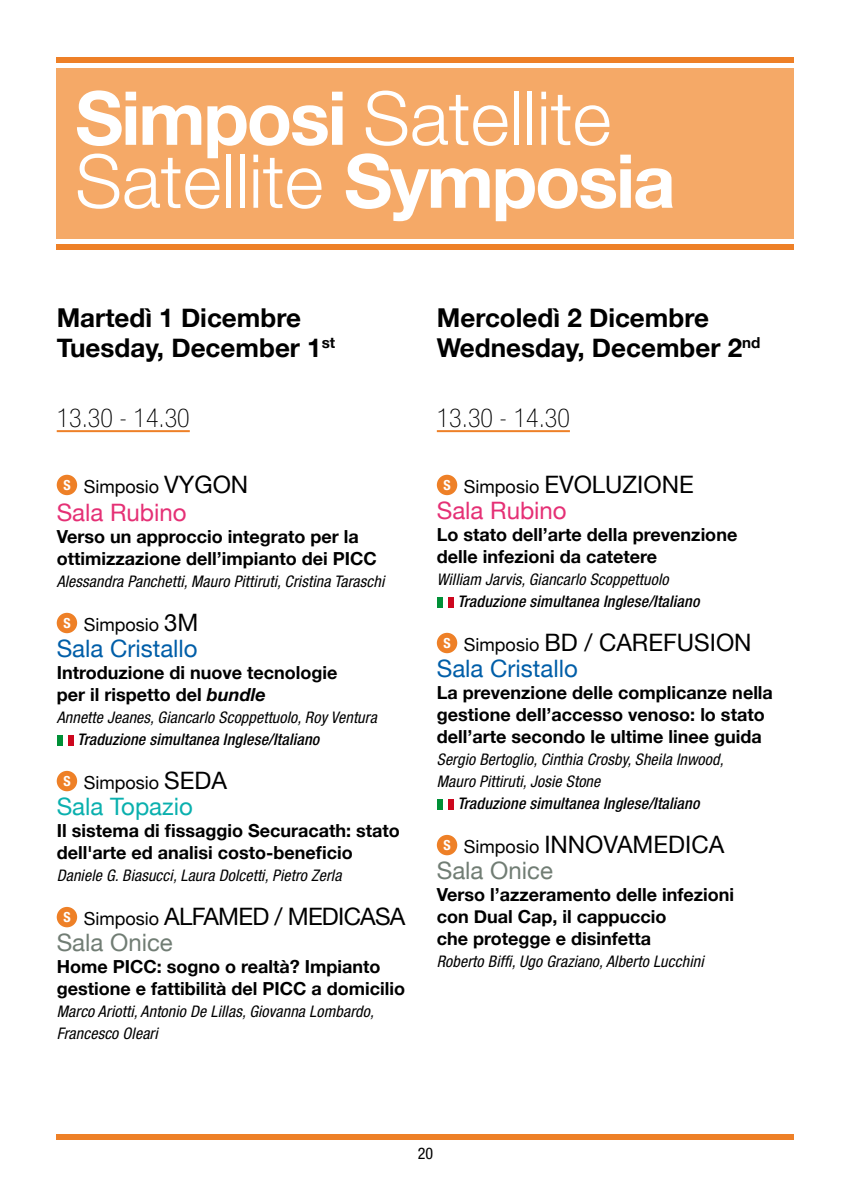
<style>
.page{position:relative;width:851px;height:1191px;background:#fff}
.page>*{position:absolute;margin:0;border:0;box-sizing:border-box;transform-origin:0 0}
.t1{font:300 74.4px/63px "Helvetica Neue";color:#fff}
.t2{font:700 26px/30px "Helvetica Neue";color:#000}
.t3{font:100 condensed 26px "Helvetica Neue";color:#000}
.t4{font:24px/26px "Helvetica Neue";color:#000}
.t5{font:24px "Helvetica Neue";color:#e53075}
.t6{font:24px "Helvetica Neue";color:#005ea8}
.t7{font:24px "Helvetica Neue";color:#0ab0ae}
.t8{font:24px "Helvetica Neue";letter-spacing:-.03em;color:#000}
.t9{font:24px "Helvetica Neue";color:#717d74}
.t10{font:700 18px/22px "Helvetica Neue";color:#000}
.t11{font:18px "Helvetica Neue";color:#000}
.t12{font:italic condensed 16px/22px "Helvetica Neue";letter-spacing:.01em;color:#000}
.t13{font:italic 500 condensed 16px "Helvetica Neue";letter-spacing:.01em;color:#000}
.t14{font:condensed 16px "Helvetica Neue";color:#000}
.s1{font-weight:700}
.s2{font-size:24px}
.s3{font-style:italic}
.s4{font-weight:700;font-stretch:condensed;font-size:14px;color:#fff}
.s5{font-size:18px}
.s6{color:#005ea8}
.s7{color:#717d74}
</style>
<div class="page">
<div style="left:57px;top:68px;width:737px;height:170px;background:#f5a967"></div>
<div style="left:57px;top:244px;width:737px;height:5px;background:#ee8027"></div>
<div style="left:57px;top:1134px;width:737px;height:6px;background:#ee8027"></div>
<div style="left:57px;top:57px;width:737px;height:5px;background:#ee8027"></div>
<hr style="left:57px;top:430px;width:133px;height:2px;background:#ee8027">
<div style="left:57px;top:475px;width:20px;height:20px;background:#ee8027;border-radius:50%"></div>
<div style="left:57px;top:613px;width:20px;height:20px;background:#ee8027;border-radius:50%"></div>
<div style="left:57px;top:735px;width:5px;height:10px;background:#009037"></div>
<div style="left:68px;top:735px;width:6px;height:10px;background:#cd071e"></div>
<div style="left:57px;top:771px;width:20px;height:20px;background:#ee8027;border-radius:50%"></div>
<div style="left:57px;top:907px;width:20px;height:20px;background:#ee8027;border-radius:50%"></div>
<hr style="left:437px;top:430px;width:133px;height:2px;background:#ee8027">
<div style="left:437px;top:475px;width:20px;height:20px;background:#ee8027;border-radius:50%"></div>
<div style="left:437px;top:597px;width:5px;height:10px;background:#009037"></div>
<div style="left:448px;top:597px;width:6px;height:10px;background:#cd071e"></div>
<div style="left:437px;top:633px;width:20px;height:20px;background:#ee8027;border-radius:50%"></div>
<div style="left:437px;top:799px;width:5px;height:10px;background:#009037"></div>
<div style="left:448px;top:799px;width:6px;height:10px;background:#cd071e"></div>
<div style="left:437px;top:835px;width:20px;height:20px;background:#ee8027;border-radius:50%"></div>
<h1 class="t1" style="left:75px;top:85px;width:602px"><span class="s1">Simposi</span> Satellite<br>Satellite <span class="s1">Symposia</span></h1>
<h2 class="t2" style="left:57px;top:302px;width:280px">Martedì 1 Dicembre<br>Tuesday, December 1<sup>st</sup></h2>
<h2 class="t3" style="left:57px;top:403px;width:134px">13.30 - 14.30</h2>
<p class="t11" style="left:63px;top:476px;width:149px"><sup>S</sup> Simposio <span class="s2">Vygon</span></p>
<h3 class="t5" style="left:57px;top:498px;width:131px">Sala Rubino</h3>
<p class="t10" style="left:57px;top:525px;width:321px">Verso un approccio integrato per la ottimizzazione dell’impianto dei PICC</p>
<p class="t12" style="left:57px;top:570px;width:329px">Alessandra Panchetti, Mauro Pittiruti, Cristina Taraschi</p>
<p class="t11" style="left:63px;top:614px;width:136px"><sup>S</sup> Simposio <span class="s2">3M</span></p>
<h3 class="t6" style="left:57px;top:634px;width:142px">Sala Cristallo</h3>
<p class="t10" style="left:57px;top:661px;width:282px">Introduzione di nuove tecnologie per il rispetto del <span class="s3">bundle</span></p>
<p class="t12" style="left:57px;top:706px;width:321px">Annette Jeanes, Giancarlo Scoppettuolo, Roy Ventura</p>
<p class="t13" style="left:77px;top:730px;width:243px">Traduzione simultanea Inglese/Italiano</p>
<p class="t11" style="left:63px;top:772px;width:165px"><sup>S</sup> Simposio <span class="s2">SEDA</span></p>
<h3 class="t7" style="left:57px;top:792px;width:137px">Sala Topazio</h3>
<p class="t10" style="left:57px;top:819px;width:344px">Il sistema di fissaggio Securacath: stato dell'arte ed analisi costo-beneficio</p>
<p class="t12" style="left:57px;top:864px;width:286px">Daniele G. Biasucci, Laura Dolcetti, Pietro Zerla</p>
<p class="t11" style="left:63px;top:908px;width:132px"><sup>S</sup> Simposio <span class="s2">Alfamed</span></p>
<h3 class="t8" style="left:274px;top:902px;width:132px">/ MEDICASA</h3>
<h3 class="t9" style="left:57px;top:928px;width:118px">Sala Onice</h3>
<p class="t10" style="left:57px;top:955px;width:350px">Home PICC: sogno o realtà? Impianto gestione e fattibilità del PICC a domicilio</p>
<p class="t12" style="left:57px;top:1000px;width:318px">Marco Ariotti, Antonio De Lillas, Giovanna Lombardo,<br>Francesco Oleari</p>
<h2 class="t2" style="left:437px;top:302px;width:325px">Mercoledì 2 Dicembre<br>Wednesday, December 2<sup>nd</sup></h2>
<h2 class="t3" style="left:437px;top:403px;width:134px">13.30 - 14.30</h2>
<p class="t11" style="left:443px;top:476px;width:132px"><sup>S</sup> Simposio <span class="s2">Evolu</span></p>
<h3 class="t4" style="left:622px;top:471px;width:30px">zione</h3>
<h3 class="t5" style="left:437px;top:496px;width:131px">Sala Rubino</h3>
<p class="t10" style="left:437px;top:523px;width:302px">Lo stato dell’arte della prevenzione delle infezioni da catetere</p>
<p class="t12" style="left:437px;top:568px;width:233px">William Jarvis, Giancarlo Scoppettuolo</p>
<p class="t13" style="left:457px;top:592px;width:243px">Traduzione simultanea Inglese/Italiano</p>
<h3 class="t4" style="left:437px;top:629px;width:196px"><span class="s4">S</span> <span class="s5">Simposio</span> BD / Carefusion<br><span class="s6">Sala Cristallo</span></h3>
<p class="t10" style="left:437px;top:681px;width:337px">La prevenzione delle complicanze nella gestione dell’accesso venoso: lo stato dell’arte secondo le ultime linee guida</p>
<p class="t12" style="left:437px;top:748px;width:288px">Sergio Bertoglio, Cinthia Crosby, Sheila Inwood,<br>Mauro Pittiruti, Josie Stone</p>
<p class="t13" style="left:457px;top:794px;width:243px">Traduzione simultanea Inglese/Italiano</p>
<h3 class="t4" style="left:437px;top:831px;width:131px"><span class="s4">S</span> <span class="s5">Simposio</span> Innovamedica<br><span class="s7">Sala Onice</span></h3>
<p class="t10" style="left:437px;top:883px;width:299px">Verso l’azzeramento delle infezioni con Dual Cap, il cappuccio<br>che protegge e disinfetta</p>
<p class="t12" style="left:437px;top:950px;width:268px">Roberto Biffi, Ugo Graziano, Alberto Lucchini</p>
<p class="t14" style="left:418px;top:1144px;width:17px">20</p>
</div>
